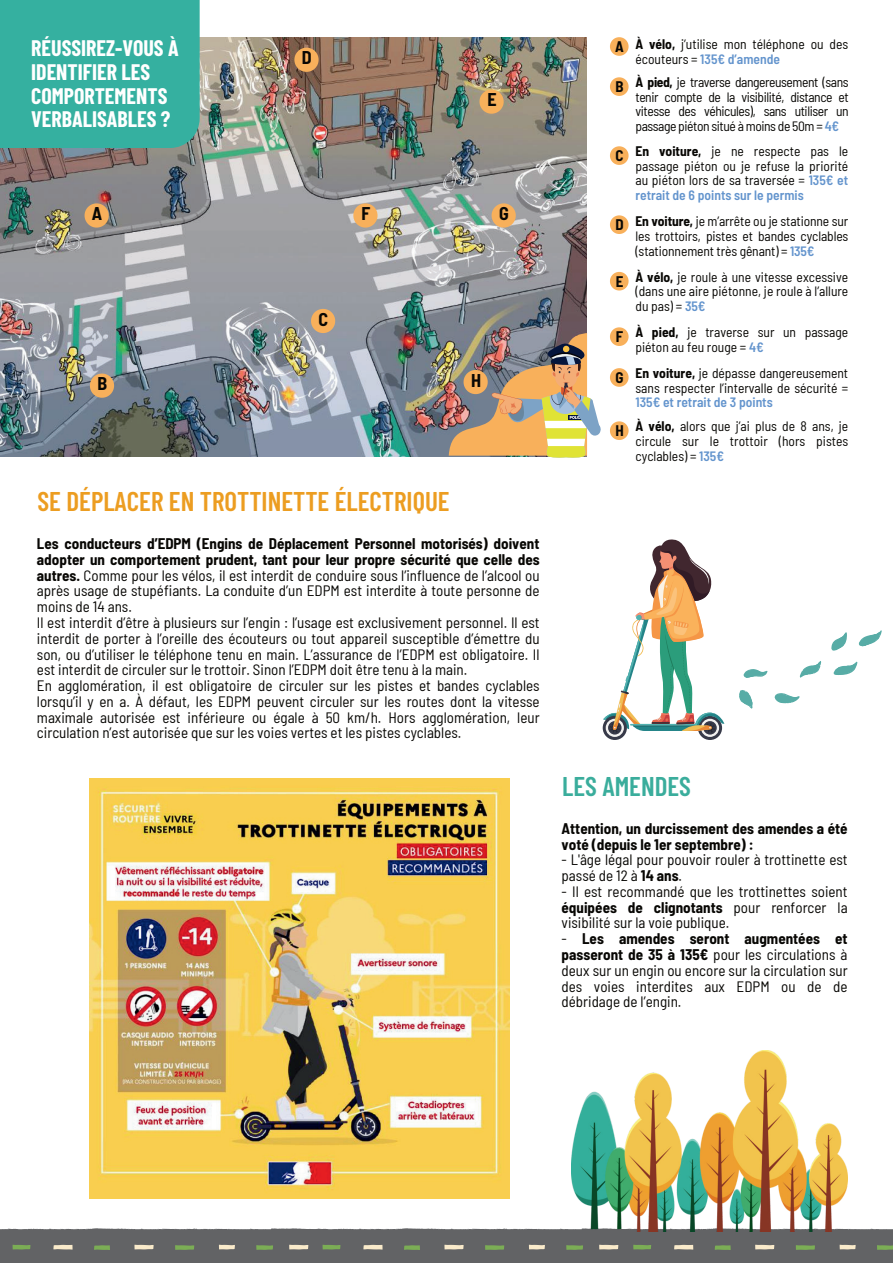
<style>
.page{position:relative;width:893px;height:1263px;background:#fff}
.page>*{position:absolute;margin:0;border:0;box-sizing:border-box;transform-origin:0 0}
.t1{font:600 27px "Barlow Condensed";color:#ec9d21}
.t2{font:600 27px "Barlow Condensed";color:#3aad9c}
.t3{font:700 21.9px/23.7px "Barlow Condensed";color:#fff}
.t4{font:700 semi-condensed 18px "Barlow";color:#080704}
.t5{font:semi-condensed 15px/15.8px "Barlow";color:#080704}
.t6{font:700 semi-condensed 15px/15.8px "Barlow";color:#080704}
.t7{font:semi-condensed 13.5px/14.7px "Barlow";color:#080704;text-align:justify}
.s1{font-weight:700}
.s2{font-weight:600;color:#6394cd}
</style>
<div class="page">
<img style="left:0;top:37px;width:587px;height:419px">
<div style="left:0;top:0;width:200px;height:148px;background:#35b0a0"></div>
<svg style="left:610px;top:37px;width:19px;height:19px"></svg>
<svg style="left:610px;top:77px;width:19px;height:19px"></svg>
<svg style="left:610px;top:146px;width:19px;height:19px"></svg>
<svg style="left:610px;top:215px;width:19px;height:19px"></svg>
<svg style="left:610px;top:272px;width:19px;height:18px"></svg>
<svg style="left:610px;top:327px;width:19px;height:19px"></svg>
<svg style="left:610px;top:368px;width:19px;height:19px"></svg>
<svg style="left:610px;top:421px;width:19px;height:19px"></svg>
<svg style="left:85px;top:203px;width:24px;height:25px"></svg>
<svg style="left:90px;top:374px;width:24px;height:24px"></svg>
<svg style="left:311px;top:309px;width:24px;height:24px"></svg>
<svg style="left:294px;top:48px;width:25px;height:24px"></svg>
<svg style="left:479px;top:90px;width:25px;height:24px"></svg>
<svg style="left:353px;top:203px;width:25px;height:25px"></svg>
<svg style="left:492px;top:203px;width:24px;height:25px"></svg>
<img style="left:449px;top:333px;width:152px;height:125px">
<div style="left:698px;top:716px;width:24px;height:24px;background:#373a49;border-radius:50%"></div>
<div style="left:603px;top:716px;width:24px;height:24px;background:#373a49;border-radius:50%"></div>
<svg style="left:603px;top:539px;width:121px;height:198px"></svg>
<img style="left:90px;top:779px;width:419px;height:419px">
<img style="left:571px;top:1051px;width:277px;height:177px">
<svg style="left:0;top:1228px;width:893px;height:35px;background:#6a6c6a"></svg>
<svg style="left:743px;top:669px;width:24px;height:9px"></svg>
<svg style="left:834px;top:662px;width:23px;height:13px"></svg>
<svg style="left:859px;top:630px;width:23px;height:16px"></svg>
<svg style="left:831px;top:632px;width:16px;height:19px"></svg>
<svg style="left:775px;top:693px;width:25px;height:10px"></svg>
<svg style="left:739px;top:690px;width:13px;height:19px"></svg>
<svg style="left:800px;top:661px;width:21px;height:17px"></svg>
<p class="t3" style="left:31px;top:35px;width:149px">RÉUSSIREZ-VOUS À<br>IDENTIFIER LES<br>COMPORTEMENTS<br>VERBALISABLES ?</p>
<p class="t7" style="left:635px;top:36px;width:214px"><span class="s1">À vélo,</span> j’utilise mon téléphone ou des écouteurs = <span class="s2">135€ d’amende</span></p>
<p class="t6" style="left:615px;top:38px;width:10px">A</p>
<p class="t4" style="left:302px;top:45px;width:11px">D</p>
<p class="t7" style="left:635px;top:74px;width:215px"><span class="s1">À pied,</span> je traverse dangereusement (sans tenir compte de la visibilité, distance et vitesse des véhicules), sans utiliser un passage piéton situé à moins de 50m = <span class="s2">4€</span></p>
<p class="t7" style="left:635px;top:143px;width:214px"><span class="s1">En voiture,</span> je ne respecte pas le passage piéton ou je refuse la priorité au piéton lors de sa traversée = <span class="s2">135€ et retrait de 6 points sur le permis</span></p>
<p class="t7" style="left:635px;top:213px;width:214px"><span class="s1">En voiture,</span> je m’arrête ou je stationne sur les trottoirs, pistes et bandes cyclables (stationnement très gênant) = <span class="s2">135€</span></p>
<p class="t7" style="left:635px;top:269px;width:214px"><span class="s1">À vélo,</span> je roule à une vitesse excessive (dans une aire piétonne, je roule à l’allure du pas) = <span class="s2">35€</span></p>
<p class="t7" style="left:635px;top:324px;width:214px"><span class="s1">À pied,</span> je traverse sur un passage piéton au feu rouge = <span class="s2">4€</span></p>
<p class="t7" style="left:635px;top:365px;width:214px"><span class="s1">En voiture,</span> je dépasse dangereusement sans respecter l’intervalle de sécurité = <span class="s2">135€ et retrait de 3 points</span></p>
<p class="t7" style="left:635px;top:418px;width:214px"><span class="s1">À vélo,</span> alors que j’ai plus de 8 ans, je circule sur le trottoir (hors pistes cyclables) = <span class="s2">135€</span></p>
<p class="t6" style="left:615px;top:78px;width:10px">B</p>
<p class="t4" style="left:487px;top:87px;width:11px">E</p>
<p class="t6" style="left:616px;top:147px;width:10px">C</p>
<p class="t4" style="left:361px;top:201px;width:10px">F</p>
<p class="t4" style="left:499px;top:201px;width:11px">G</p>
<p class="t4" style="left:92px;top:201px;width:12px">A</p>
<p class="t6" style="left:615px;top:216px;width:10px">D</p>
<p class="t6" style="left:616px;top:273px;width:9px">E</p>
<p class="t4" style="left:319px;top:306px;width:11px">C</p>
<p class="t6" style="left:616px;top:328px;width:9px">F</p>
<p class="t6" style="left:616px;top:369px;width:10px">G</p>
<p class="t4" style="left:471px;top:367px;width:11px">H</p>
<p class="t4" style="left:97px;top:371px;width:11px">B</p>
<p class="t6" style="left:615px;top:422px;width:10px">H</p>
<p class="t1" style="left:38px;top:482px;width:414px">SE DÉPLACER EN TROTTINETTE ÉLECTRIQUE</p>
<p class="t5" style="left:37px;top:535px;width:504px"><span class="s1">Les conducteurs d’EDPM (Engins de Déplacement Personnel motorisés) doivent adopter un comportement prudent, tant pour leur propre sécurité que celle des autres.</span> Comme pour les vélos, il est interdit de conduire sous l’influence de l’alcool ou après usage de stupéfiants. La conduite d’un EDPM est interdite à toute personne de moins de 14 ans.<br>Il est interdit d’être à plusieurs sur l’engin : l’usage est exclusivement personnel. Il est interdit de porter à l’oreille des écouteurs ou tout appareil susceptible d’émettre du son, ou d’utiliser le téléphone tenu en main. L’assurance de l’EDPM est obligatoire. Il est interdit de circuler sur le trottoir. Sinon l’EDPM doit être tenu à la main.<br>En agglomération, il est obligatoire de circuler sur les pistes et bandes cyclables lorsqu’il y en a. À défaut, les EDPM peuvent circuler sur les routes dont la vitesse maximale autorisée est inférieure ou égale à 50 km/h. Hors agglomération, leur circulation n’est autorisée que sur les voies vertes et les pistes cyclables.</p>
<p class="t2" style="left:562px;top:767px;width:130px">LES AMENDES</p>
<p class="t6" style="left:562px;top:819px;width:288px">Attention, un durcissement des amendes a été voté (depuis le 1er septembre) :</p>
<p class="t5" style="left:562px;top:851px;width:288px">- L'âge légal pour pouvoir rouler à trottinette est passé de 12 à <span class="s1">14 ans</span>.</p>
<p class="t5" style="left:562px;top:882px;width:288px;text-align:justify">- Il est recommandé que les trottinettes soient <span class="s1">équipées de clignotants</span> pour renforcer la visibilité sur la voie publique.</p>
<p class="t5" style="left:562px;top:930px;width:288px;text-align:justify">- <span class="s1">Les amendes seront augmentées et passeront de 35 à 135€</span> pour les circulations à deux sur un engin ou encore sur la circulation sur des voies interdites aux EDPM ou de de débridage de l’engin.</p>
</div>
